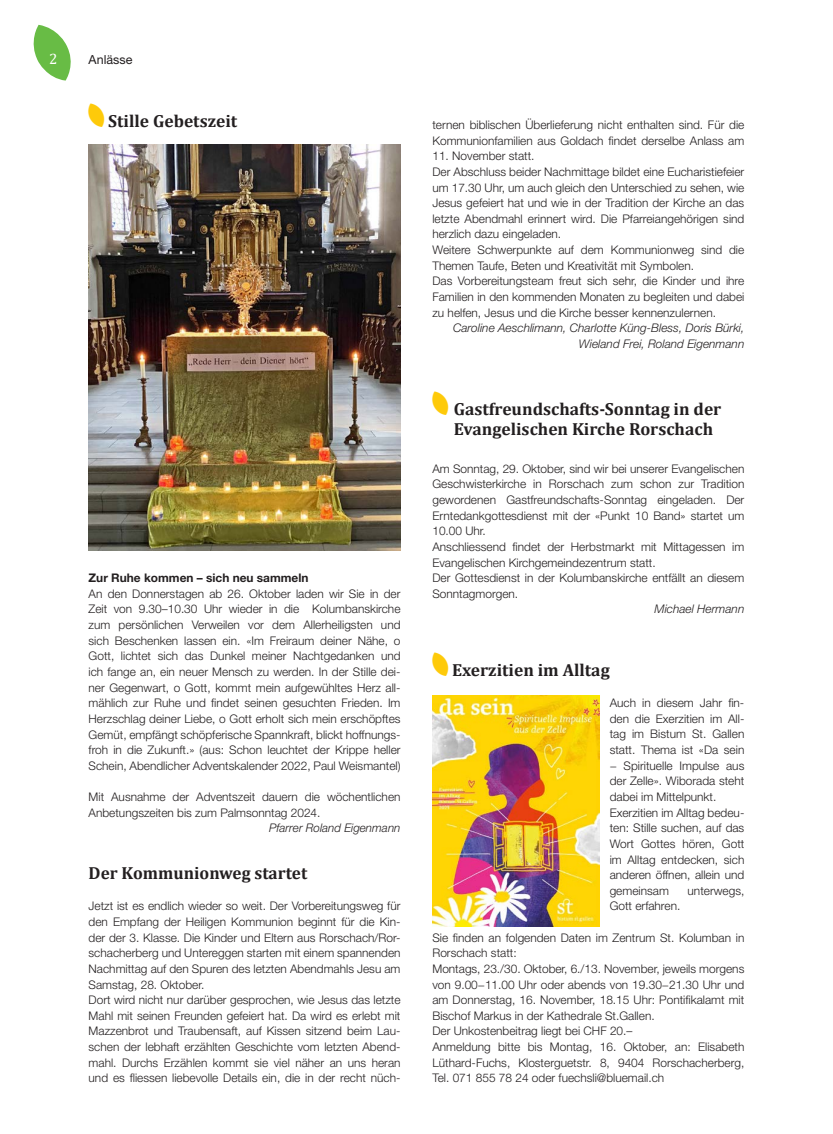
<style>
.page{position:relative;width:833px;height:1134px;background:#fff}
.page>*{position:absolute;margin:0;border:0;box-sizing:border-box;transform-origin:0 0}
.t1{font:700 17.5px/20px "Cambria";color:#231f20}
.t2{font:15px "Cambria";color:#fff}
.t3{font:12.5px "Helvetica Neue LT Std";color:#231f20}
.t4{font:300 11.88px/15.6px "Helvetica Neue LT Std";color:#231f20}
.t5{font:italic 300 11.88px/15.6px "Helvetica Neue LT Std";color:#231f20;text-align:right}
.t6{font:700 11.88px "Helvetica Neue LT Std";color:#231f20}
</style>
<div class="page">
<svg style="left:33px;top:25px;width:38px;height:56px"></svg>
<img style="left:89px;top:145px;width:311px;height:406px">
<img style="left:432px;top:695px;width:167px;height:231px">
<p class="t2" style="left:49px;top:50px;width:10px">2</p>
<p class="t3" style="left:89px;top:52px;width:45px">Anlässe</p>
<h1 class="t1" style="left:108px;top:110px;width:131px">Stille Gebetszeit</h1>
<p class="t6" style="left:89px;top:571px;width:221px">Zur Ruhe kommen – sich neu sammeln</p>
<p class="t4" style="left:89px;top:585px;width:313px;text-align:justify">An den Donnerstagen ab 26. Oktober laden wir Sie in der Zeit von 9.30–10.30 Uhr wieder in die Kolumbanskirche zum persönlichen Verweilen vor dem Allerheiligsten und sich Beschenken lassen ein. «Im Freiraum deiner Nähe, o Gott, lichtet sich das Dunkel meiner Nachtgedanken und ich fange an, ein neuer Mensch zu werden. In der Stille dei&shy;ner Gegenwart, o Gott, kommt mein aufgewühltes Herz all&shy;mählich zur Ruhe und findet seinen gesuchten Frieden. Im Herzschlag deiner Liebe, o Gott erholt sich mein erschöpftes Gemüt, empfängt schöpferische Spannkraft, blickt hoffnungs&shy;froh in die Zukunft.» (aus: Schon leuchtet der Krippe heller Schein, Abendlicher Adventskalender 2022, Paul Weismantel)</p>
<p class="t4" style="left:89px;top:789px;width:313px">Mit Ausnahme der Adventszeit dauern die wöchentlichen<br>Anbetungszeiten bis zum Palmsonntag 2024.</p>
<p class="t5" style="left:269px;top:820px;width:133px">Pfarrer Roland Eigenmann</p>
<h1 class="t1" style="left:89px;top:862px;width:220px">Der Kommunionweg startet</h1>
<p class="t4" style="left:89px;top:898px;width:313px">Jetzt ist es endlich wieder so weit. Der Vorbereitungsweg für den Empfang der Heiligen Kommunion beginnt für die Kin&shy;der der 3. Klasse. Die Kinder und Eltern aus Rorschach/Ror&shy;schacherberg und Untereggen starten mit einem spannenden Nachmittag auf den Spuren des letzten Abendmahls Jesu am Samstag, 28. Oktober.<br>Dort wird nicht nur darüber gesprochen, wie Jesus das letzte Mahl mit seinen Freunden gefeiert hat. Da wird es erlebt mit Mazzenbrot und Traubensaft, auf Kissen sitzend beim Lau&shy;schen der lebhaft erzählten Geschichte vom letzten Abend&shy;mahl. Durchs Erzählen kommt sie viel näher an uns heran und es fliessen liebevolle Details ein, die in der recht nüch-</p>
<p class="t4" style="left:432px;top:117px;width:313px">ternen biblischen Überlieferung nicht enthalten sind. Für die<br>Kommunionfamilien aus Goldach findet derselbe Anlass am</p>
<p class="t4" style="left:432px;top:148px;width:313px">11. November statt.<br>Der Abschluss beider Nachmittage bildet eine Eucharistiefeier um 17.30 Uhr, um auch gleich den Unterschied zu sehen, wie Jesus gefeiert hat und wie in der Tradition der Kirche an das letzte Abendmahl erinnert wird. Die Pfarreiangehörigen sind herzlich dazu eingeladen.<br>Weitere Schwerpunkte auf dem Kommunionweg sind die Themen Taufe, Beten und Kreativität mit Symbolen.<br>Das Vorbereitungsteam freut sich sehr, die Kinder und ihre Familien in den kommenden Monaten zu begleiten und dabei zu helfen, Jesus und die Kirche besser kennenzulernen.</p>
<p class="t5" style="left:453px;top:320px;width:293px">Caroline Aeschlimann, Charlotte Küng-Bless, Doris Bürki,<br>Wieland Frei, Roland Eigenmann</p>
<h1 class="t1" style="left:454px;top:398px;width:269px">Gastfreundschafts-Sonntag in der<br>Evangelischen Kirche Rorschach</h1>
<p class="t4" style="left:432px;top:460px;width:313px">Am Sonntag, 29. Oktober, sind wir bei unserer Evangelischen Geschwisterkirche in Rorschach zum schon zur Tradition gewordenen Gastfreundschafts-Sonntag eingeladen. Der Erntedankgottesdienst mit der «Punkt 10 Band» startet um 10.00 Uhr.<br>Anschliessend findet der Herbstmarkt mit Mittagessen im Evangelischen Kirchgemeindezentrum statt.<br>Der Gottesdienst in der Kolumbanskirche entfällt an diesem Sonntagmorgen.</p>
<p class="t5" style="left:654px;top:601px;width:91px">Michael Hermann</p>
<h1 class="t1" style="left:452px;top:659px;width:159px">Exerzitien im Alltag</h1>
<p class="t4" style="left:609px;top:695px;width:136px">Auch in diesem Jahr fin&shy;den die Exerzitien im All&shy;tag im Bistum St. Gallen statt. Thema ist «Da sein − Spirituelle Impulse aus der Zelle». Wiborada steht dabei im Mittelpunkt.<br>Exerzitien im Alltag bedeu&shy;ten: Stille suchen, auf das<br>Wort Gottes hören, Gott im Alltag entdecken, sich anderen öffnen, allein und gemeinsam</p>
<p class="t4" style="left:687px;top:882px;width:58px">unterwegs,</p>
<p class="t4" style="left:609px;top:898px;width:72px">Gott erfahren.</p>
<p class="t4" style="left:432px;top:929px;width:313px">Sie finden an folgenden Daten im Zentrum St. Kolumban in Rorschach statt:<br>Montags, 23./30. Oktober, 6./13. November, jeweils morgens von 9.00−11.00 Uhr oder abends von 19.30−21.30 Uhr und am Donnerstag, 16. November, 18.15 Uhr: Pontifikalamt mit Bischof Markus in der Kathedrale St.Gallen.<br>Der Unkostenbeitrag liegt bei CHF 20.–<br>Anmeldung bitte bis Montag, 16. Oktober, an: Elisabeth Lüthard-Fuchs, Klosterguetstr. 8, 9404 Rorschacherberg, Tel. 071 855 78 24 oder fuechsli@bluemail.ch</p>
</div>
